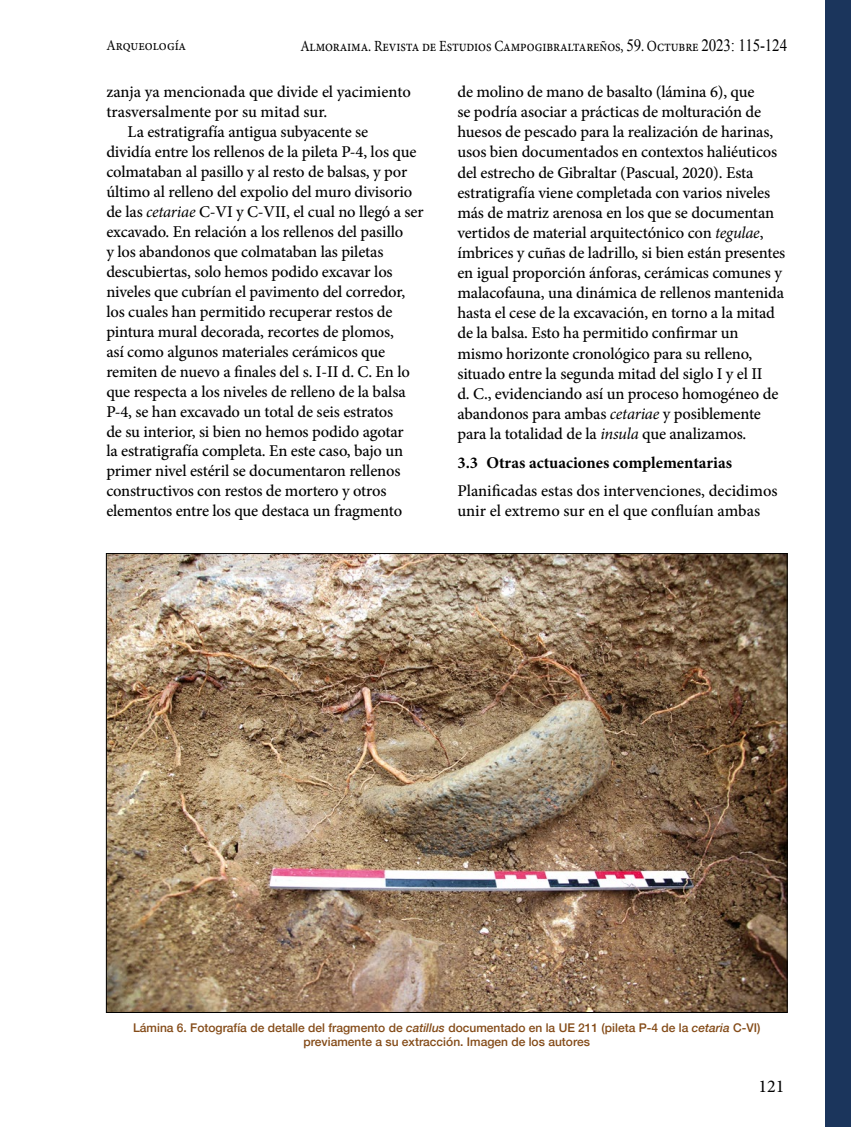
<style>
.page{position:relative;width:851px;height:1127px;background:#fff}
.page>*{position:absolute;margin:0;border:0;box-sizing:border-box;transform-origin:0 0}
.t1{font:18px "Minion Pro";color:#000}
.t2{font:500 16.5px/20.1px "Minion Pro";letter-spacing:-.01em;color:#000}
.t3{font:700 16.5px "Minion Pro";color:#000}
.t4{font:15.6px "Minion Pro";letter-spacing:-.01em;color:#000;scale:.87 1}
.t5{font:14.85px "Minion Pro";color:#000;scale:.91 1}
.t6{font:500 12px/14.4px "Helvetica Neue";color:#844b18;text-align:center}
.s1{font-family:"Times New Roman";font-size:17.25px}
.s2{font-weight:400;font-style:italic}
.s3{font-style:italic}
</style>
<div class="page">
<div style="left:825px;top:0;width:25px;height:1127px;background:#1b355c"></div>
<img style="left:108px;top:555px;width:677px;height:456px">
<p class="t5" style="left:106px;top:36px;width:89px">Arqueología</p>
<p class="t4" style="left:300px;top:35px;width:561px">Almoraima. Revista de Estudios Campogibraltareños, <span class="s1">59</span>. Octubre <span class="s1">2023: 115-124</span></p>
<p class="t2" style="left:106px;top:82px;width:306px">zanja ya mencionada que divide el yacimiento</p>
<p class="t2" style="left:106px;top:102px;width:222px">trasversalmente por su mitad sur.</p>
<p class="t2" style="left:128px;top:122px;width:242px">La estratigrafía antigua subyacente se</p>
<p class="t2" style="left:106px;top:142px;width:311px">dividía entre los rellenos de la pileta P-4, los que</p>
<p class="t2" style="left:106px;top:162px;width:302px">colmataban al pasillo y al resto de balsas, y por</p>
<p class="t2" style="left:106px;top:182px;width:307px">último al relleno del expolio del muro divisorio</p>
<p class="t2" style="left:106px;top:202px;width:319px">de las <span class="s2">cetariae</span> C-VI y C-VII, el cual no llegó a ser</p>
<p class="t2" style="left:106px;top:222px;width:298px">excavado. En relación a los rellenos del pasillo</p>
<p class="t2" style="left:106px;top:241px;width:278px">y los abandonos que colmataban las piletas</p>
<p class="t2" style="left:106px;top:261px;width:288px">descubiertas, solo hemos podido excavar los</p>
<p class="t2" style="left:106px;top:281px;width:300px">niveles que cubrían el pavimento del corredor,</p>
<p class="t2" style="left:106px;top:301px;width:287px">los cuales han permitido recuperar restos de</p>
<p class="t2" style="left:106px;top:321px;width:289px">pintura mural decorada, recortes de plomos,</p>
<p class="t2" style="left:106px;top:341px;width:280px">así como algunos materiales cerámicos que</p>
<p class="t2" style="left:106px;top:361px;width:305px">remiten de nuevo a finales del s. I-II d. C. En lo</p>
<p class="t2" style="left:106px;top:381px;width:301px">que respecta a los niveles de relleno de la balsa</p>
<p class="t2" style="left:106px;top:401px;width:288px">P-4, se han excavado un total de seis estratos</p>
<p class="t2" style="left:106px;top:421px;width:299px">de su interior, si bien no hemos podido agotar</p>
<p class="t2" style="left:106px;top:441px;width:298px">la estratigrafía completa. En este caso, bajo un</p>
<p class="t2" style="left:106px;top:461px;width:295px">primer nivel estéril se documentaron rellenos</p>
<p class="t2" style="left:106px;top:481px;width:281px">constructivos con restos de mortero y otros</p>
<p class="t2" style="left:106px;top:501px;width:297px">elementos entre los que destaca un fragmento</p>
<p class="t2" style="left:457px;top:82px;width:329px">de molino de mano de basalto (lámina 6), que<br>se podría asociar a prácticas de molturación de huesos de pescado para la realización de harinas, usos bien documentados en contextos haliéuticos del estrecho de Gibraltar (Pascual, 2020). Esta estratigrafía viene completada con varios niveles más de matriz arenosa en los que se documentan vertidos de material arquitectónico con <span class="s2">tegulae</span>, ímbrices y cuñas de ladrillo, si bien están presentes en igual proporción ánforas, cerámicas comunes y malacofauna, una dinámica de rellenos mantenida hasta el cese de la excavación, en torno a la mitad de la balsa. Esto ha permitido confirmar un mismo horizonte cronológico para su relleno, situado entre la segunda mitad del siglo I y el II<br>d. C., evidenciando así un proceso homogéneo de abandonos para ambas <span class="s2">cetariae</span> y posiblemente para la totalidad de la <span class="s2">insula</span> que analizamos.</p>
<p class="t3" style="left:457px;top:451px;width:276px">3.3 Otras actuaciones complementarias</p>
<p class="t2" style="left:457px;top:481px;width:321px">Planificadas estas dos intervenciones, decidimos unir el extremo sur en el que confluían ambas</p>
<p class="t6" style="left:133px;top:1019px;width:628px">Lámina 6. Fotografía de detalle del fragmento de <span class="s3">catillus</span> documentado en la UE 211 (pileta P-4 de la <span class="s3">cetaria</span> C-VI) previamente a su extracción. Imagen de los autores</p>
<p class="t1" style="left:758px;top:1074px;width:27px">121</p>
</div>
